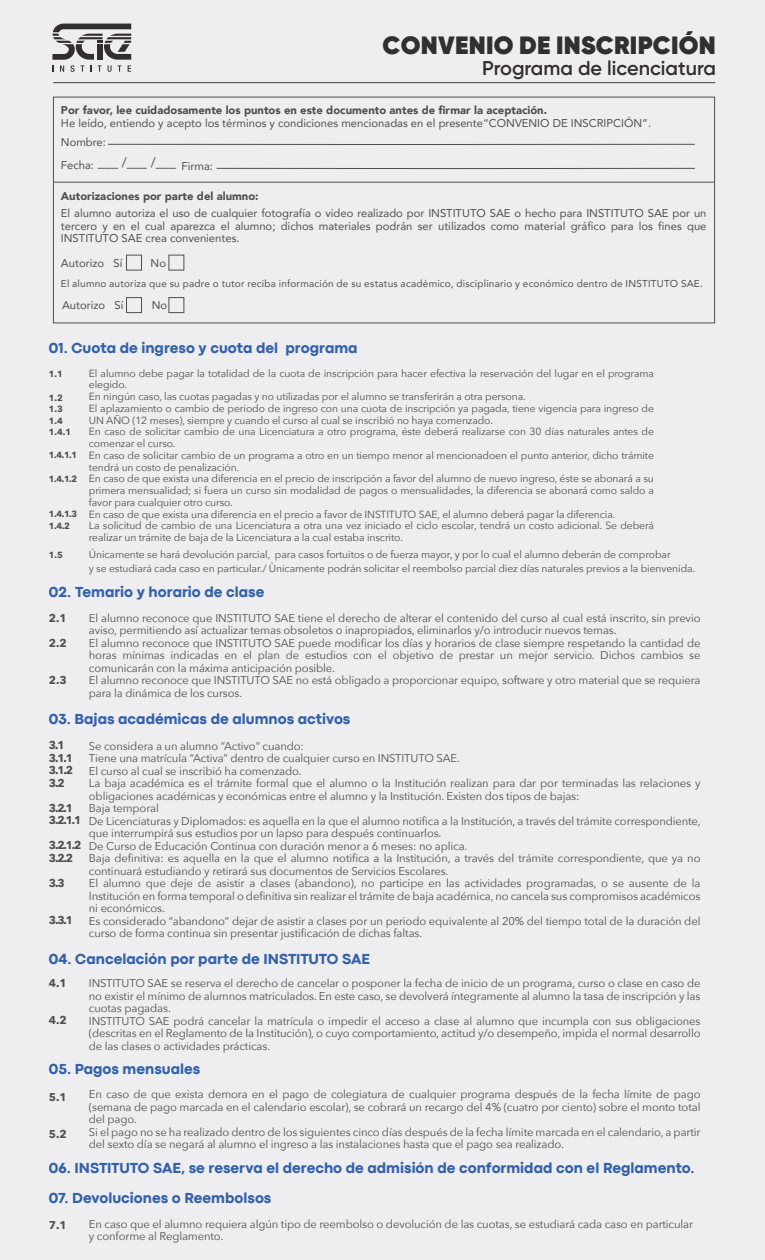
<style>
.page{position:relative;width:765px;height:1260px;background:#eeeef0}
.page>*{position:absolute;margin:0;border:0;box-sizing:border-box;transform-origin:0 0}
.t1{font:800 25px "Gilroy";letter-spacing:.01em;color:#302f31}
.t2{font:600 20px "Gilroy";color:#302e31}
.t3{font:800 15px "Codec Pro";color:#3361aa}
.t4{font:13.5px "Avenir";color:#4f4f4f}
.t5{font:11.25px/12.5px "Avenir Next";letter-spacing:-.01em;color:#4f4f4f}
.t6{font:11.25px/12.5px "Avenir";color:#4f4f4f;text-align:justify}
.t7{font:900 11.25px "Avenir";color:#4f4f4f}
.t8{font:700 11.25px/12.5px "Avenir Next";color:#4f4f4f}
.t9{font:10.38px/11.8px "Avenir Next";letter-spacing:-.01em;color:#4f4f4f}
.t10{font:10px "Avenir";letter-spacing:.02em;color:#4f4f4f}
.t11{font:700 8.88px/11.5px "Avenir Next";color:#4f4f4f}
</style>
<div class="page">
<hr style="left:53px;top:82px;width:662px;height:1px;background:#3d3d3d">
<div style="left:126px;top:255px;width:16px;height:15px;border:1px solid #4f4f4f"></div>
<div style="left:126px;top:297px;width:16px;height:16px;border:1px solid #4f4f4f"></div>
<div style="left:169px;top:297px;width:15px;height:16px;border:1px solid #4f4f4f"></div>
<svg style="left:107px;top:144px;width:588px;height:1px"></svg>
<svg style="left:216px;top:168px;width:479px;height:1px"></svg>
<hr style="left:53px;top:182px;width:662px;height:1px;background:#4f4f4f">
<svg style="left:52px;top:24px;width:79px;height:48px"></svg>
<h1 class="t1" style="left:383px;top:29px;width:335px">CONVENIO DE INSCRIPCIÓN</h1>
<h2 class="t2" style="left:482px;top:56px;width:235px">Programa de licenciatura</h2>
<p class="t7" style="left:61px;top:101px;width:488px">Por favor, lee cuidadosamente los puntos en este documento antes de firmar la aceptación.</p>
<p class="t6" style="left:61px;top:116px;width:592px">He leído, entiendo y acepto los términos y condiciones mencionadas en el presente“CONVENIO DE INSCRIPCIÓN”.</p>
<p class="t6" style="left:61px;top:135px;width:47px">Nombre:</p>
<p class="t4" style="left:98px;top:152px;width:80px">___ /___ /___</p>
<p class="t6" style="left:61px;top:159px;width:35px">Fecha:</p>
<p class="t6" style="left:182px;top:160px;width:33px">Firma:</p>
<p class="t7" style="left:61px;top:186px;width:199px">Autorizaciones por parte del alumno:</p>
<p class="t6" style="left:61px;top:207px;width:647px">El alumno autoriza el uso de cualquier fotografía o video realizado por INSTITUTO SAE o hecho para INSTITUTO SAE por un tercero y en el cual aparezca el alumno; dichos materiales podrán ser utilizados como material gráfico para los fines que INSTITUTO SAE crea convenientes.</p>
<p class="t6" style="left:61px;top:256px;width:63px">Autorizo Sí</p>
<p class="t6" style="left:151px;top:256px;width:17px">No</p>
<p class="t6" style="left:62px;top:298px;width:63px">Autorizo Sí</p>
<p class="t6" style="left:152px;top:298px;width:17px">No</p>
<p class="t10" style="left:61px;top:275px;width:643px">El alumno autoriza que su padre o tutor reciba información de su estatus académico, disciplinario y económico dentro de INSTITUTO SAE.</p>
<h3 class="t3" style="left:49px;top:339px;width:310px">01. Cuota de ingreso y cuota del programa</h3>
<p class="t9" style="left:89px;top:367px;width:567px">El alumno debe pagar la totalidad de la cuota de inscripción para hacer efectiva la reservación del lugar en el programa elegido.<br>En ningún caso, las cuotas pagadas y no utilizadas por el alumno se transferirán a otra persona.<br>El aplazamiento o cambio de periodo de ingreso con una cuota de inscripción ya pagada, tiene vigencia para ingreso de UN AÑO (12 meses), siempre y cuando el curso al cual se inscribió no haya comenzado.<br>En caso de solicitar cambio de una Licenciatura a otro programa, éste deberá realizarse con 30 días naturales antes de comenzar el curso.<br>En caso de solicitar cambio de un programa a otro en un tiempo menor al mencionadoen el punto anterior, dicho trámite tendrá un costo de penalización.<br>En caso de que exista una diferencia en el precio de inscripción a favor del alumno de nuevo ingreso, éste se abonará a su primera mensualidad; si fuera un curso sin modalidad de pagos o mensualidades, la diferencia se abonará como saldo a favor para cualquier otro curso.<br>En caso de que exista una diferencia en el precio a favor de INSTITUTO SAE, el alumno deberá pagar la diferencia.<br>La solicitud de cambio de una Licenciatura a otra una vez iniciado el ciclo escolar, tendrá un costo adicional. Se deberá realizar un trámite de baja de la Licenciatura a la cual estaba inscrito.</p>
<p class="t9" style="left:89px;top:548px;width:608px;line-height:13.8px">Únicamente se hará devolución parcial, para casos fortuitos o de fuerza mayor, y por lo cual el alumno deberán de comprobar<br>y se estudiará cada caso en particular./ Ùnicamente podrán solicitar el reembolso parcial diez días naturales previos a la bienvenida.</p>
<p class="t11" style="left:49px;top:368px;width:15px">1.1</p>
<p class="t11" style="left:49px;top:392px;width:24px">1.2<br>1.3<br>1.4<br>1.4.1</p>
<p class="t11" style="left:49px;top:449px;width:30px">1.4.1.1</p>
<p class="t11" style="left:49px;top:473px;width:30px">1.4.1.2</p>
<p class="t11" style="left:49px;top:508px;width:30px">1.4.1.3<br>1.4.2</p>
<p class="t11" style="left:49px;top:549px;width:15px">1.5</p>
<h3 class="t3" style="left:49px;top:583px;width:217px">02. Temario y horario de clase</h3>
<p class="t5" style="left:89px;top:611px;width:613px">El alumno reconoce que INSTITUTO SAE tiene el derecho de alterar el contenido del curso al cual está inscrito, sin previo aviso, permitiendo así actualizar temas obsoletos o inapropiados, eliminarlos y/o introducir nuevos temas.<br>El alumno reconoce que INSTITUTO SAE puede modificar los días y horarios de clase siempre respetando la cantidad de horas mínimas indicadas en el plan de estudios con el objetivo de prestar un mejor servicio. Dichos cambios se comunicarán con la máxima anticipación posible.<br>El alumno reconoce que INSTITUTO SAE no está obligado a proporcionar equipo, software y otro material que se requiera para la dinámica de los cursos.</p>
<p class="t8" style="left:49px;top:611px;width:19px">2.1</p>
<p class="t8" style="left:49px;top:636px;width:19px">2.2</p>
<p class="t8" style="left:49px;top:674px;width:19px">2.3</p>
<h3 class="t3" style="left:49px;top:710px;width:303px">03. Bajas académicas de alumnos activos</h3>
<p class="t5" style="left:89px;top:739px;width:614px">Se considera a un alumno “Activo” cuando:<br>Tiene una matrícula “Activa” dentro de cualquier curso en INSTITUTO SAE.<br>El curso al cual se inscribió ha comenzado.<br>La baja académica es el trámite formal que el alumno o la Institución realizan para dar por terminadas las relaciones y obligaciones académicas y económicas entre el alumno y la Institución. Existen dos tipos de bajas:<br>Baja temporal<br>De Licenciaturas y Diplomados: es aquella en la que el alumno notifica a la Institución, a través del trámite correspondiente, que interrumpirá sus estudios por un lapso para después continuarlos.<br>De Curso de Educación Continua con duración menor a 6 meses: no aplica.<br>Baja definitiva: es aquella en la que el alumno notifica a la Institución, a través del trámite correspondiente, que ya no continuará estudiando y retirará sus documentos de Servicios Escolares.<br>El alumno que deje de asistir a clases (abandono), no participe en las actividades programadas, o se ausente de la Institución en forma temporal o definitiva sin realizar el trámite de baja académica, no cancela sus compromisos académicos ni económicos.<br>Es considerado “abandono” dejar de asistir a clases por un periodo equivalente al 20% del tiempo total de la duración del curso de forma continua sin presentar justificación de dichas faltas.</p>
<p class="t8" style="left:49px;top:739px;width:26px">3.1<br>3.1.1<br>3.1.2<br>3.2</p>
<p class="t8" style="left:49px;top:802px;width:34px">3.2.1<br>3.2.1.1</p>
<p class="t8" style="left:49px;top:839px;width:34px">3.2.1.2<br>3.2.2</p>
<p class="t8" style="left:49px;top:877px;width:17px">3.3</p>
<p class="t8" style="left:49px;top:914px;width:26px">3.3.1</p>
<h3 class="t3" style="left:49px;top:950px;width:322px">04. Cancelación por parte de INSTITUTO SAE</h3>
<p class="t5" style="left:89px;top:976px;width:613px">INSTITUTO SAE se reserva el derecho de cancelar o posponer la fecha de inicio de un programa, curso o clase en caso de no existir el mínimo de alumnos matriculados. En este caso, se devolverá íntegramente al alumno la tasa de inscripción y las cuotas pagadas.<br>INSTITUTO SAE podrá cancelar la matrícula o impedir el acceso a clase al alumno que incumpla con sus obligaciones (descritas en el Reglamento de la Institución), o cuyo comportamiento, actitud y/o desempeño, impida el normal desarrollo de las clases o actividades prácticas.</p>
<p class="t8" style="left:49px;top:977px;width:19px">4.1</p>
<p class="t8" style="left:49px;top:1014px;width:19px">4.2</p>
<h3 class="t3" style="left:49px;top:1060px;width:153px">05. Pagos mensuales</h3>
<p class="t8" style="left:49px;top:1091px;width:19px">5.1</p>
<p class="t8" style="left:49px;top:1128px;width:19px">5.2</p>
<p class="t5" style="left:89px;top:1088px;width:613px">En caso de que exista demora en el pago de colegiatura de cualquier programa después de la fecha límite de pago (semana de pago marcada en el calendario escolar), se cobrará un recargo del 4% (cuatro por ciento) sobre el monto total del pago.<br>Si el pago no se ha realizado dentro de los siguientes cinco días después de la fecha límite marcada en el calendario, a partir del sexto día se negará al alumno el ingreso a las instalaciones hasta que el pago sea realizado.</p>
<h3 class="t3" style="left:49px;top:1159px;width:647px">06. INSTITUTO SAE, se reserva el derecho de admisión de conformidad con el Reglamento.</h3>
<h3 class="t3" style="left:49px;top:1189px;width:224px">07. Devoluciones o Reembolsos</h3>
<p class="t8" style="left:49px;top:1219px;width:19px">7.1</p>
<p class="t5" style="left:89px;top:1217px;width:606px">En caso que el alumno requiera algún tipo de reembolso o devolución de las cuotas, se estudiará cada caso en particular y conforme al Reglamento.</p>
</div>
